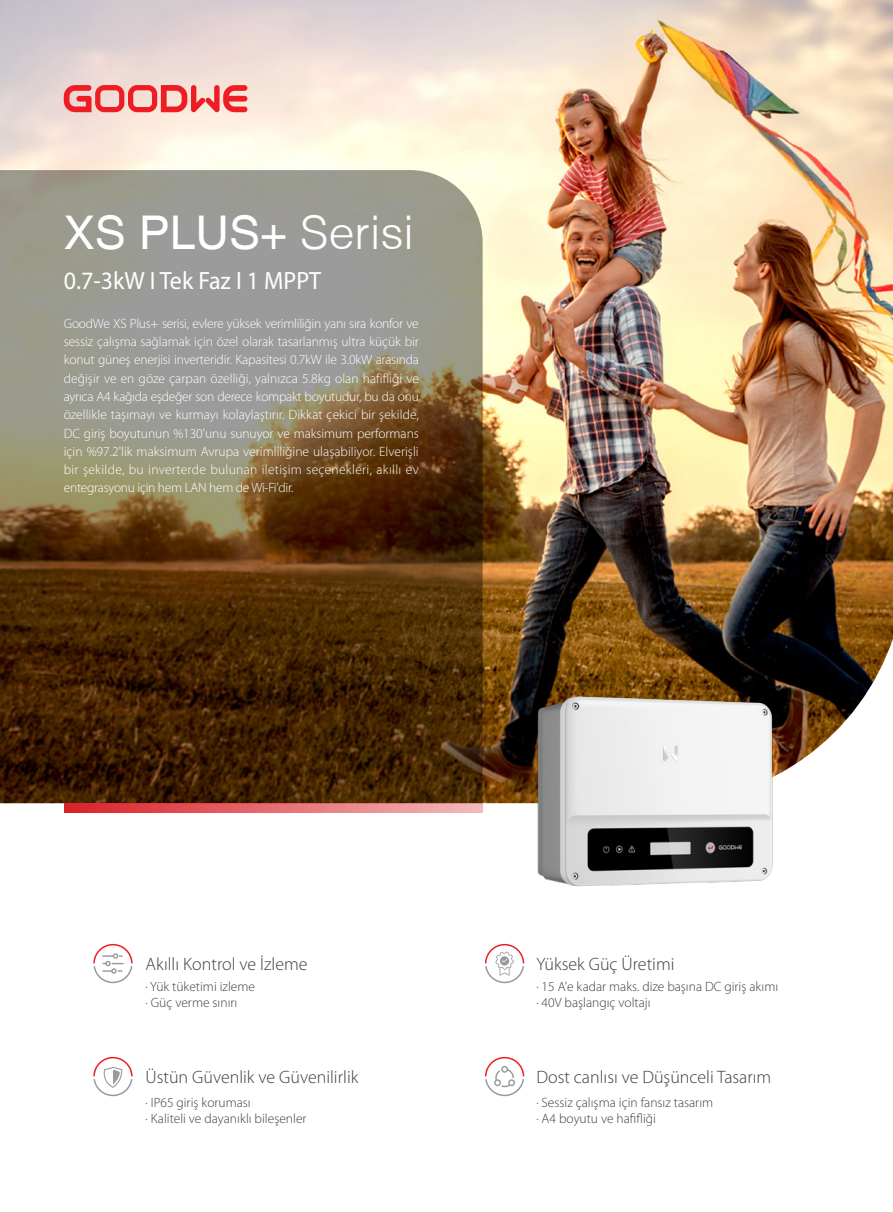
<style>
.page{position:relative;width:893px;height:1212px;background:#fff}
.page>*{position:absolute;margin:0;border:0;box-sizing:border-box;transform-origin:0 0}
.t1{font:46.5px "Helvetica";color:#fff}
.t2{font:25.05px "Myriad Pro";color:#fff;scale:.96 1}
.t3{font:300 18px "Myriad Pro";color:#3e3e3f}
.t4{font:300 13.5px/18.3px "Myriad Pro";letter-spacing:-.02em;color:#fff;text-align:justify}
.t5{font:300 13.5px "Myriad Pro";color:#3e3e3f}
.s1{font-weight:300}
</style>
<div class="page">
<img style="left:0;top:0;width:893px;height:803px">
<svg style="left:0;top:170px;width:483px;height:633px;background:#705d45"></svg>
<svg style="left:64px;top:803px;width:419px;height:9px;background:#e46b6f"></svg>
<img style="left:498px;top:663px;width:313px;height:224px">
<svg style="left:64px;top:85px;width:183px;height:27px;background:#f07c7a"></svg>
<svg style="left:93px;top:943px;width:40px;height:41px"></svg>
<svg style="left:93px;top:1056px;width:40px;height:41px"></svg>
<svg style="left:485px;top:943px;width:40px;height:41px"></svg>
<svg style="left:485px;top:1056px;width:40px;height:41px"></svg>
<p class="t1" style="left:64px;top:206px;width:352px">XS PLUS+ <span class="s1">Serisi</span></p>
<p class="t2" style="left:64px;top:265px;width:270px">0.7-3kW I Tek Faz I 1 MPPT</p>
<p class="t4" style="left:64px;top:314px;width:357px">GoodWe XS Plus+ serisi, evlere yüksek verimliliğin yanı sıra konfor ve sessiz çalışma sağlamak için özel olarak tasarlanmış ultra küçük bir konut güneş enerjisi inverteridir. Kapasitesi 0.7kW ile 3.0kW arasında değişir ve en göze çarpan özelliği, yalnızca 5.8kg olan hafifliği ve ayrıca A4 kağıda eşdeğer son derece kompakt boyutudur, bu da onu özellikle taşımayı ve kurmayı kolaylaştırır. Dikkat çekici bir şekilde, DC giriş boyutunun %130'unu sunuyor ve maksimum performans için %97.2'lik maksimum Avrupa verimliliğine ulaşabiliyor. Elverişli bir şekilde, bu inverterde bulunan iletişim seçenekleri, akıllı ev entegrasyonu için hem LAN hem de Wi-Fi'dir.</p>
<p class="t3" style="left:146px;top:953px;width:164px">Akıllı Kontrol ve İzleme</p>
<p class="t5" style="left:146px;top:978px;width:111px">· Yük tüketimi izleme</p>
<p class="t5" style="left:146px;top:994px;width:93px">· Güç verme sınırı</p>
<p class="t3" style="left:536px;top:953px;width:140px">Yüksek Güç Üretimi</p>
<p class="t5" style="left:536px;top:978px;width:243px">· 15 A'e kadar maks. dize başına DC giriş akımı</p>
<p class="t5" style="left:536px;top:994px;width:116px">· 40V başlangıç voltajı</p>
<p class="t3" style="left:146px;top:1066px;width:214px">Üstün Güvenlik ve Güvenilirlik</p>
<p class="t3" style="left:536px;top:1066px;width:236px">Dost canlısı ve Düşünceli Tasarım</p>
<p class="t5" style="left:146px;top:1094px;width:107px">· IP65 giriş koruması</p>
<p class="t5" style="left:146px;top:1110px;width:163px">· Kaliteli ve dayanıklı bileşenler</p>
<p class="t5" style="left:536px;top:1094px;width:178px">· Sessiz çalışma için fansız tasarım</p>
<p class="t5" style="left:536px;top:1110px;width:121px">· A4 boyutu ve hafifliği</p>
</div>
